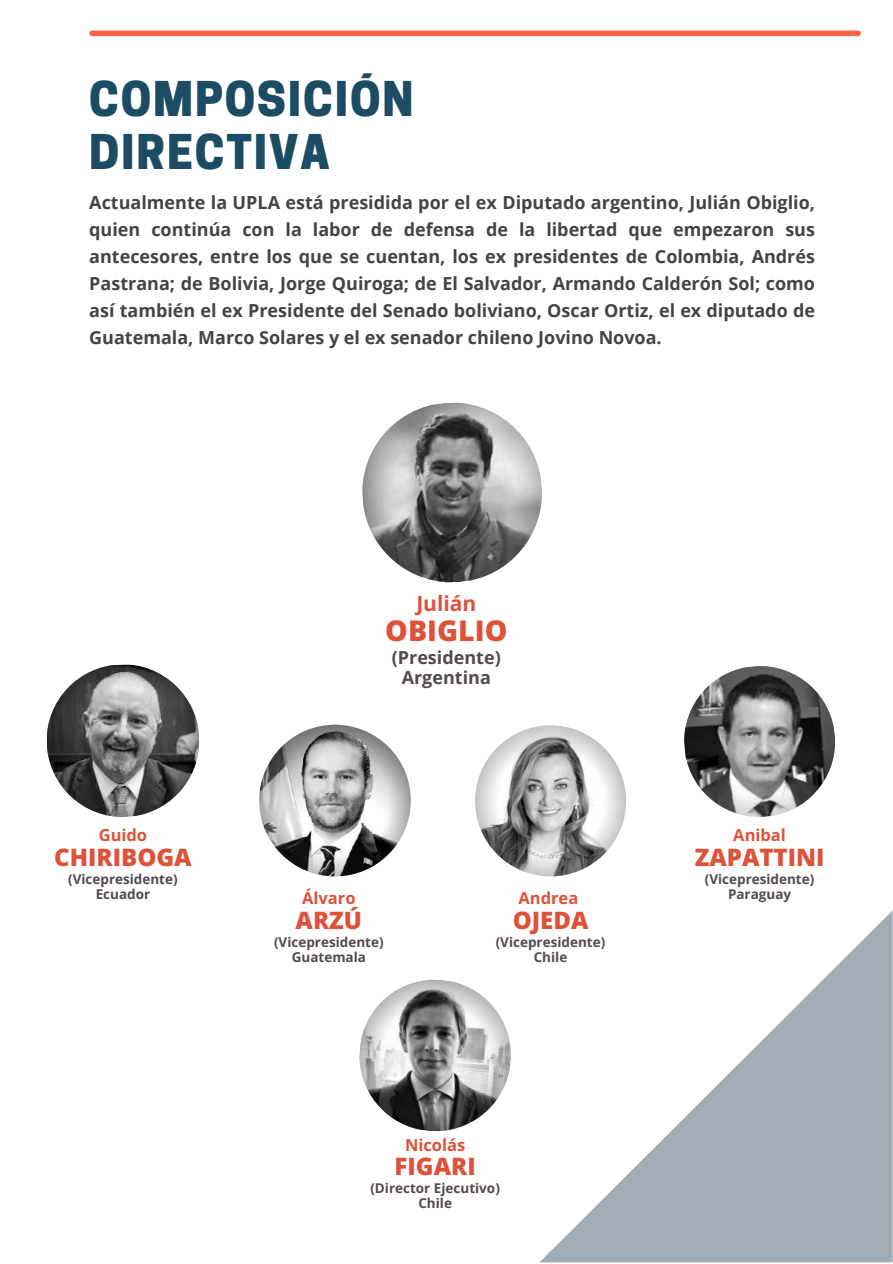
<style>
.page{position:relative;width:893px;height:1264px;background:#fff}
.page>*{position:absolute;margin:0;border:0;box-sizing:border-box;transform-origin:0 0}
.t1{font:800 45px/52.8px "Cooper Hewitt";letter-spacing:.04em;color:#1c4c64}
.t2{font:800 28.5px "Open Sans";color:#dd5239}
.t3{font:800 24px "Open Sans";color:#dd5239}
.t4{font:700 21px "Open Sans";color:#dd5239}
.t5{font:700 18px/27px "Open Sans";color:#000;text-align:justify}
.t6{font:700 18px/20.2px "Open Sans";color:#544a4a;text-align:center}
.t7{font:700 16.5px "Open Sans";color:#dd5239}
.t8{font:700 13.5px/14.5px "Open Sans";color:#544a4a;text-align:center}
</style>
<div class="page">
<div style="left:92px;top:31px;width:766px;height:5px;background:#ff6145"></div>
<svg style="left:362px;top:402px;width:180px;height:181px"></svg>
<svg style="left:46px;top:664px;width:153px;height:153px"></svg>
<svg style="left:259px;top:724px;width:152px;height:152px"></svg>
<svg style="left:475px;top:725px;width:151px;height:151px"></svg>
<svg style="left:684px;top:666px;width:151px;height:151px"></svg>
<svg style="left:359px;top:979px;width:152px;height:153px"></svg>
<svg style="left:540px;top:911px;width:352px;height:351px"></svg>
<h1 class="t1" style="left:89px;top:78px;width:326px">COMPOSICIÓN<br>DIRECTIVA</h1>
<p class="t5" style="left:89px;top:189px;width:727px">Actualmente la UPLA está presidida por el ex Diputado argentino, Julián Obiglio, quien continúa con la labor de defensa de la libertad que empezaron sus antecesores, entre los que se cuentan, los ex presidentes de Colombia, Andrés Pastrana; de Bolivia, Jorge Quiroga; de El Salvador, Armando Calderón Sol; como así también el ex Presidente del Senado boliviano, Oscar Ortiz, el ex diputado de Guatemala, Marco Solares y el ex senador chileno Jovino Novoa.</p>
<p class="t7" style="left:99px;top:823px;width:50px">Guido</p>
<h3 class="t3" style="left:54px;top:840px;width:139px">CHIRIBOGA</h3>
<p class="t8" style="left:68px;top:871px;width:111px">(Vicepresidente)<br>Ecuador</p>
<p class="t4" style="left:416px;top:588px;width:61px">Julián</p>
<h2 class="t2" style="left:385px;top:611px;width:124px">OBIGLIO</h2>
<p class="t6" style="left:392px;top:646px;width:110px">(Presidente)<br>Argentina</p>
<p class="t7" style="left:302px;top:886px;width:55px">Álvaro</p>
<h3 class="t3" style="left:295px;top:903px;width:68px">ARZÚ</h3>
<p class="t8" style="left:274px;top:934px;width:111px">(Vicepresidente)<br>Guatemala</p>
<p class="t7" style="left:518px;top:886px;width:61px">Andrea</p>
<h3 class="t3" style="left:512px;top:903px;width:77px">OJEDA</h3>
<p class="t8" style="left:495px;top:934px;width:111px">(Vicepresidente)<br>Chile</p>
<p class="t7" style="left:405px;top:1133px;width:62px">Nicolás</p>
<h3 class="t3" style="left:394px;top:1149px;width:82px">FIGARI</h3>
<p class="t8" style="left:370px;top:1180px;width:131px">(Director Ejecutivo)<br>Chile</p>
<p class="t7" style="left:733px;top:823px;width:54px">Anibal</p>
<h3 class="t3" style="left:694px;top:840px;width:131px">ZAPATTINI</h3>
<p class="t8" style="left:704px;top:871px;width:111px">(Vicepresidente)<br>Paraguay</p>
</div>
